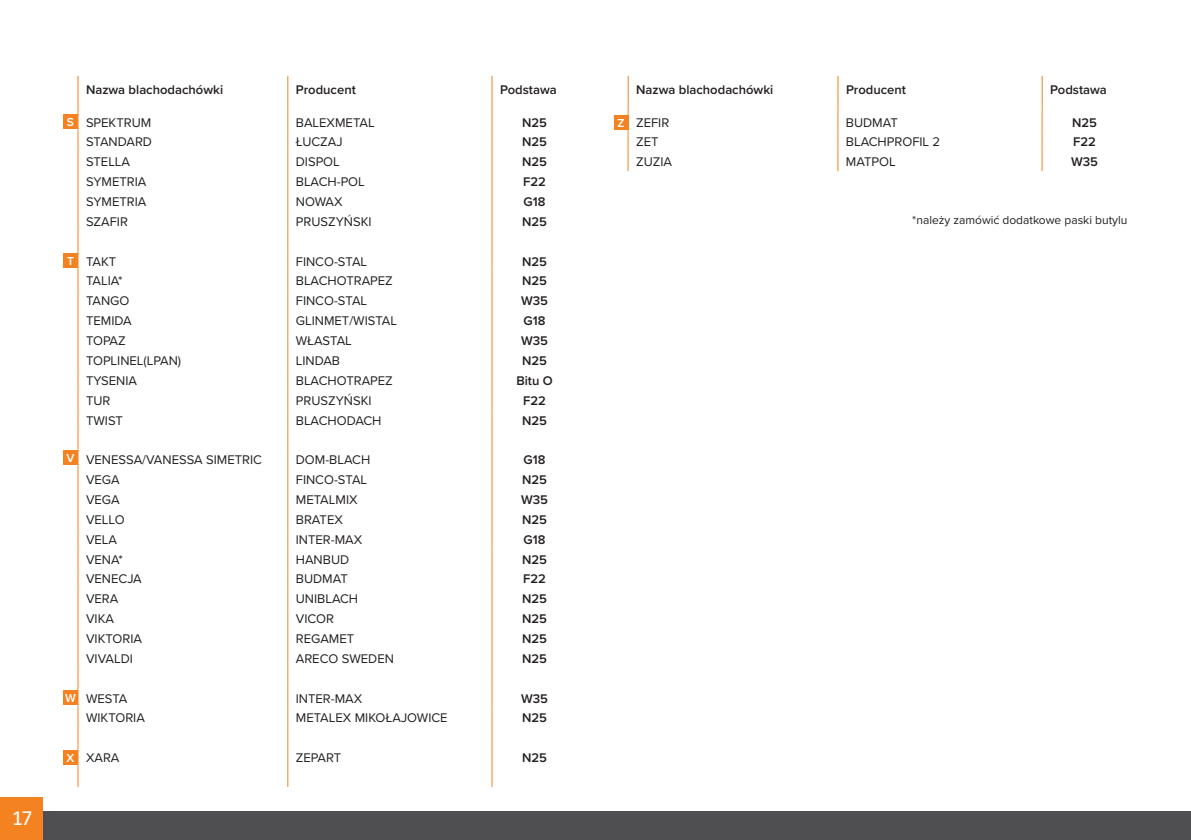
<style>
.page{position:relative;width:1191px;height:840px;background:#fff}
.page>*{position:absolute;margin:0;border:0;box-sizing:border-box;transform-origin:0 0}
.t1{font:19.4px "Mentone";color:#fff}
.t2{font:13px "Proxima Nova";color:#231f20}
.t3{font:600 13px "Proxima Nova";color:#231f20}
.t4{font:12px "Proxima Nova";color:#231f20}
.t5{font:600 12px "Proxima Nova";color:#fff}
</style>
<div class="page">
<div style="left:0;top:811px;width:1191px;height:28px;background:#4f4e50"></div>
<div style="left:0;top:797px;width:43px;height:42px;background:#f58220"></div>
<div style="left:63px;top:114px;width:14px;height:14px;background:#f58220"></div>
<div style="left:63px;top:253px;width:14px;height:14px;background:#f58220"></div>
<div style="left:63px;top:450px;width:14px;height:14px;background:#f58220"></div>
<div style="left:63px;top:690px;width:14px;height:14px;background:#f58220"></div>
<div style="left:63px;top:750px;width:14px;height:14px;background:#f58220"></div>
<div style="left:614px;top:115px;width:14px;height:14px;background:#f58220"></div>
<hr style="left:287px;top:76px;width:1px;height:30px;background:#f58220">
<hr style="left:491px;top:76px;width:1px;height:30px;background:#f58220">
<svg style="left:287px;top:106px;width:1px;height:680px"></svg>
<svg style="left:491px;top:106px;width:1px;height:680px"></svg>
<hr style="left:77px;top:76px;width:1px;height:30px;background:#f58220">
<svg style="left:77px;top:106px;width:1px;height:680px"></svg>
<hr style="left:837px;top:76px;width:1px;height:30px;background:#f58220">
<hr style="left:1041px;top:76px;width:1px;height:30px;background:#f58220">
<svg style="left:837px;top:106px;width:1px;height:65px"></svg>
<svg style="left:1041px;top:106px;width:1px;height:65px"></svg>
<hr style="left:627px;top:76px;width:1px;height:30px;background:#f58220">
<svg style="left:627px;top:106px;width:1px;height:65px"></svg>
<h1 class="t1" style="left:13px;top:805px;width:20px">17</h1>
<p class="t5" style="left:67px;top:113px;width:9px">S</p>
<p class="t5" style="left:67px;top:252px;width:8px">T</p>
<p class="t5" style="left:66px;top:449px;width:10px">V</p>
<p class="t5" style="left:65px;top:688px;width:12px">W</p>
<p class="t5" style="left:66px;top:748px;width:9px">X</p>
<p class="t3" style="left:86px;top:80px;width:139px">Nazwa blachodachówki</p>
<p class="t3" style="left:296px;top:80px;width:62px">Producent</p>
<p class="t3" style="left:500px;top:80px;width:58px">Podstawa</p>
<p class="t3" style="left:636px;top:80px;width:139px">Nazwa blachodachówki</p>
<p class="t3" style="left:846px;top:80px;width:62px">Producent</p>
<p class="t3" style="left:1050px;top:80px;width:58px">Podstawa</p>
<p class="t2" style="left:86px;top:112px;width:67px">SPEKTRUM</p>
<p class="t2" style="left:296px;top:112px;width:80px">BALEXMETAL</p>
<p class="t3" style="left:522px;top:112px;width:26px">N25</p>
<p class="t2" style="left:86px;top:132px;width:68px">STANDARD</p>
<p class="t2" style="left:296px;top:132px;width:48px">ŁUCZAJ</p>
<p class="t3" style="left:522px;top:132px;width:26px">N25</p>
<p class="t2" style="left:86px;top:152px;width:46px">STELLA</p>
<p class="t2" style="left:296px;top:152px;width:46px">DISPOL</p>
<p class="t3" style="left:522px;top:152px;width:26px">N25</p>
<p class="t2" style="left:86px;top:172px;width:62px">SYMETRIA</p>
<p class="t2" style="left:296px;top:172px;width:71px">BLACH-POL</p>
<p class="t3" style="left:523px;top:172px;width:24px">F22</p>
<p class="t2" style="left:86px;top:192px;width:62px">SYMETRIA</p>
<p class="t2" style="left:296px;top:192px;width:48px">NOWAX</p>
<p class="t3" style="left:523px;top:192px;width:23px">G18</p>
<p class="t2" style="left:86px;top:212px;width:43px">SZAFIR</p>
<p class="t2" style="left:296px;top:212px;width:77px">PRUSZYŃSKI</p>
<p class="t3" style="left:522px;top:212px;width:26px">N25</p>
<p class="t2" style="left:86px;top:251px;width:32px">TAKT</p>
<p class="t2" style="left:296px;top:251px;width:73px">FINCO-STAL</p>
<p class="t3" style="left:522px;top:251px;width:26px">N25</p>
<p class="t2" style="left:86px;top:271px;width:38px">TALIA*</p>
<p class="t2" style="left:296px;top:271px;width:99px">BLACHOTRAPEZ</p>
<p class="t3" style="left:522px;top:271px;width:26px">N25</p>
<p class="t2" style="left:86px;top:291px;width:45px">TANGO</p>
<p class="t2" style="left:296px;top:291px;width:73px">FINCO-STAL</p>
<p class="t3" style="left:521px;top:291px;width:29px">W35</p>
<p class="t2" style="left:86px;top:311px;width:47px">TEMIDA</p>
<p class="t2" style="left:296px;top:311px;width:103px">GLINMET/WISTAL</p>
<p class="t3" style="left:523px;top:311px;width:23px">G18</p>
<p class="t2" style="left:86px;top:331px;width:41px">TOPAZ</p>
<p class="t2" style="left:296px;top:331px;width:57px">WŁASTAL</p>
<p class="t3" style="left:521px;top:331px;width:29px">W35</p>
<p class="t2" style="left:86px;top:351px;width:97px">TOPLINEL(LPAN)</p>
<p class="t2" style="left:296px;top:351px;width:46px">LINDAB</p>
<p class="t3" style="left:522px;top:351px;width:26px">N25</p>
<p class="t2" style="left:86px;top:370px;width:53px">TYSENIA</p>
<p class="t2" style="left:296px;top:370px;width:99px">BLACHOTRAPEZ</p>
<p class="t3" style="left:516px;top:370px;width:38px">Bitu O</p>
<p class="t2" style="left:86px;top:390px;width:26px">TUR</p>
<p class="t2" style="left:296px;top:390px;width:77px">PRUSZYŃSKI</p>
<p class="t3" style="left:523px;top:390px;width:24px">F22</p>
<p class="t2" style="left:86px;top:410px;width:38px">TWIST</p>
<p class="t2" style="left:296px;top:410px;width:87px">BLACHODACH</p>
<p class="t3" style="left:522px;top:410px;width:26px">N25</p>
<p class="t2" style="left:86px;top:450px;width:177px">VENESSA/VANESSA SIMETRIC</p>
<p class="t2" style="left:296px;top:450px;width:76px">DOM-BLACH</p>
<p class="t3" style="left:523px;top:450px;width:23px">G18</p>
<p class="t2" style="left:86px;top:470px;width:35px">VEGA</p>
<p class="t2" style="left:296px;top:470px;width:73px">FINCO-STAL</p>
<p class="t3" style="left:522px;top:470px;width:26px">N25</p>
<p class="t2" style="left:86px;top:489px;width:35px">VEGA</p>
<p class="t2" style="left:296px;top:489px;width:63px">METALMIX</p>
<p class="t3" style="left:521px;top:489px;width:29px">W35</p>
<p class="t2" style="left:86px;top:509px;width:40px">VELLO</p>
<p class="t2" style="left:296px;top:509px;width:49px">BRATEX</p>
<p class="t3" style="left:522px;top:509px;width:26px">N25</p>
<p class="t2" style="left:86px;top:529px;width:33px">VELA</p>
<p class="t2" style="left:296px;top:529px;width:68px">INTER-MAX</p>
<p class="t3" style="left:523px;top:529px;width:23px">G18</p>
<p class="t2" style="left:86px;top:549px;width:38px">VENA*</p>
<p class="t2" style="left:296px;top:549px;width:55px">HANBUD</p>
<p class="t3" style="left:522px;top:549px;width:26px">N25</p>
<p class="t2" style="left:86px;top:569px;width:57px">VENECJA</p>
<p class="t2" style="left:296px;top:569px;width:53px">BUDMAT</p>
<p class="t3" style="left:523px;top:569px;width:24px">F22</p>
<p class="t2" style="left:86px;top:589px;width:34px">VERA</p>
<p class="t2" style="left:296px;top:589px;width:64px">UNIBLACH</p>
<p class="t3" style="left:522px;top:589px;width:26px">N25</p>
<p class="t2" style="left:86px;top:608px;width:30px">VIKA</p>
<p class="t2" style="left:296px;top:608px;width:40px">VICOR</p>
<p class="t3" style="left:522px;top:608px;width:26px">N25</p>
<p class="t2" style="left:86px;top:628px;width:58px">VIKTORIA</p>
<p class="t2" style="left:296px;top:628px;width:60px">REGAMET</p>
<p class="t3" style="left:522px;top:628px;width:26px">N25</p>
<p class="t2" style="left:86px;top:648px;width:48px">VIVALDI</p>
<p class="t2" style="left:296px;top:648px;width:100px">ARECO SWEDEN</p>
<p class="t3" style="left:522px;top:648px;width:26px">N25</p>
<p class="t2" style="left:86px;top:688px;width:43px">WESTA</p>
<p class="t2" style="left:296px;top:688px;width:68px">INTER-MAX</p>
<p class="t3" style="left:521px;top:688px;width:29px">W35</p>
<p class="t2" style="left:86px;top:708px;width:60px">WIKTORIA</p>
<p class="t2" style="left:296px;top:708px;width:153px">METALEX MIKOŁAJOWICE</p>
<p class="t3" style="left:522px;top:708px;width:26px">N25</p>
<p class="t2" style="left:86px;top:747px;width:35px">XARA</p>
<p class="t2" style="left:296px;top:747px;width:47px">ZEPART</p>
<p class="t3" style="left:522px;top:747px;width:26px">N25</p>
<p class="t5" style="left:617px;top:113px;width:9px">Z</p>
<p class="t2" style="left:636px;top:112px;width:35px">ZEFIR</p>
<p class="t2" style="left:846px;top:112px;width:53px">BUDMAT</p>
<p class="t3" style="left:1072px;top:112px;width:26px">N25</p>
<p class="t2" style="left:636px;top:132px;width:24px">ZET</p>
<p class="t2" style="left:846px;top:132px;width:96px">BLACHPROFIL 2</p>
<p class="t3" style="left:1073px;top:132px;width:24px">F22</p>
<p class="t2" style="left:636px;top:152px;width:37px">ZUZIA</p>
<p class="t2" style="left:846px;top:152px;width:51px">MATPOL</p>
<p class="t3" style="left:1071px;top:152px;width:29px">W35</p>
<p class="t4" style="left:912px;top:211px;width:217px">*należy zamówić dodatkowe paski butylu</p>
</div>
